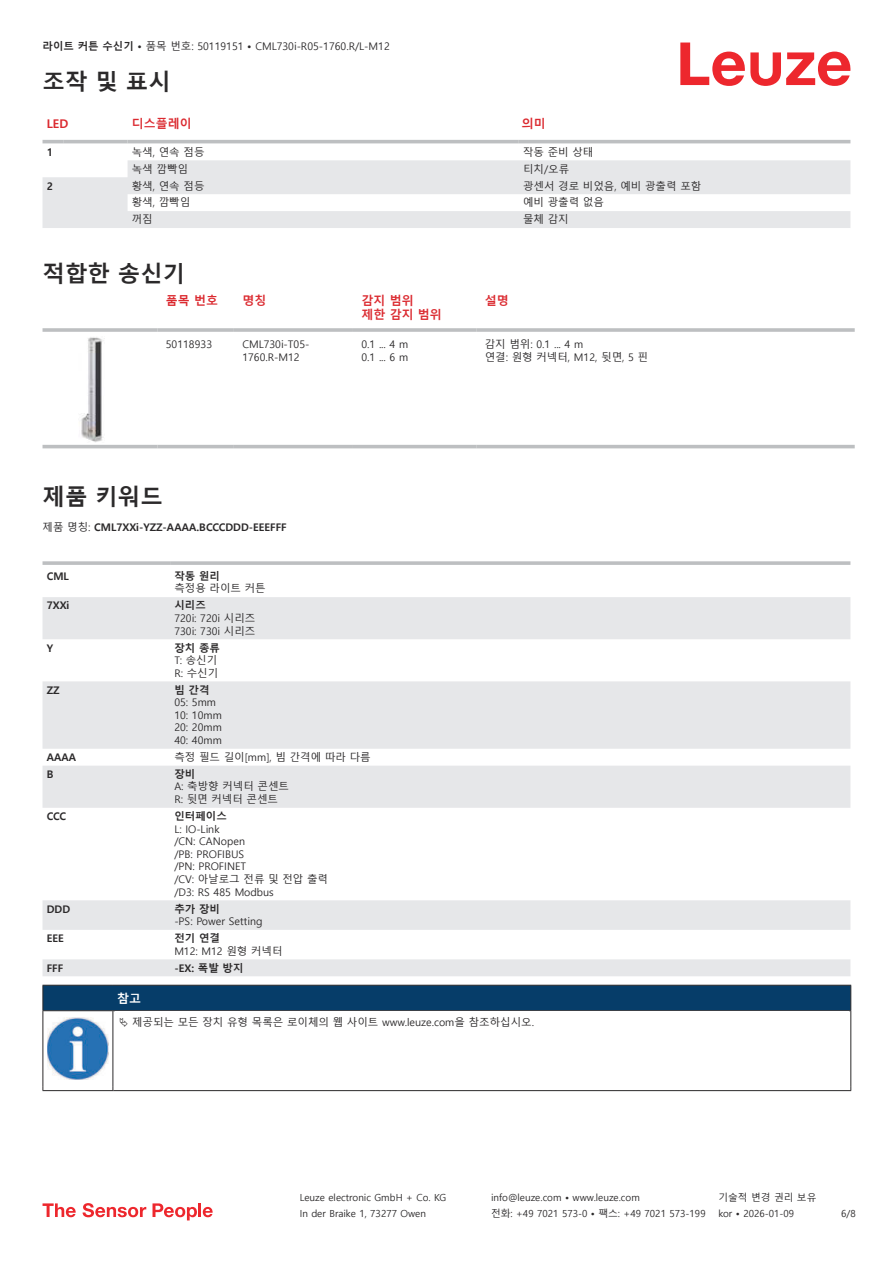
<style>
.page{position:relative;width:893px;height:1263px;background:#fff}
.page>*{position:absolute;margin:0;border:0;box-sizing:border-box;transform-origin:0 0}
.t1{font:700 22.5px "Malgun Gothic";color:#2b292a}
.t2{font:700 12px/14.4px "Malgun Gothic";color:#db2a30}
.t3{font:700 12px "Malgun Gothic";color:#fff}
.t4{font:10.5px/12.6px "Malgun Gothic";color:#2b292a}
.t5{font:700 10.5px "Malgun Gothic";color:#2b292a}
.t6{font:9.75px "Malgun Gothic";color:#2b292a}
.s1{font-weight:700}
.s2{font-weight:400}
</style>
<div class="page">
<svg style="left:680px;top:43px;width:170px;height:43px"></svg>
<svg style="left:43px;top:143px;width:807px;height:1px"></svg>
<svg style="left:43px;top:160px;width:807px;height:68px;fill:#e6e7e9"></svg>
<hr style="left:43px;top:140px;width:21px;height:3px;background:#bdbfc1">
<hr style="left:64px;top:140px;width:64px;height:3px;background:#bdbfc1">
<hr style="left:128px;top:140px;width:391px;height:3px;background:#bdbfc1">
<hr style="left:519px;top:140px;width:331px;height:3px;background:#bdbfc1">
<svg style="left:43px;top:338px;width:812px;height:111px"></svg>
<hr style="left:43px;top:328px;width:114px;height:4px;background:#c3c5c7">
<svg style="left:157px;top:328px;width:77px;height:4px"></svg>
<hr style="left:234px;top:328px;width:119px;height:4px;background:#c4c6c7">
<hr style="left:353px;top:328px;width:123px;height:4px;background:#c3c5c7">
<svg style="left:476px;top:328px;width:379px;height:4px;background:#c3c5c7"></svg>
<hr style="left:43px;top:445px;width:114px;height:3px;background:#bdbfc1">
<hr style="left:157px;top:445px;width:77px;height:3px;background:#bdbfc1">
<hr style="left:234px;top:445px;width:119px;height:3px;background:#bdbfc1">
<hr style="left:353px;top:445px;width:123px;height:3px;background:#bdbfc1">
<hr style="left:476px;top:445px;width:379px;height:3px;background:#bdbfc1">
<img style="left:79px;top:337px;width:25px;height:105px">
<svg style="left:43px;top:597px;width:807px;height:379px;fill:#e6e7e9"></svg>
<svg style="left:43px;top:561px;width:127px;height:4px"></svg>
<svg style="left:170px;top:561px;width:680px;height:4px;background:#c3c5c7"></svg>
<svg style="left:43px;top:1203px;width:33px;height:14px"></svg>
<svg style="left:83px;top:1203px;width:63px;height:14px"></svg>
<svg style="left:153px;top:1203px;width:44px;height:17px"></svg>
<hr style="left:198px;top:1203px;width:3px;height:14px;background:#ed272d">
<svg style="left:203px;top:1207px;width:10px;height:10px"></svg>
<div style="left:43px;top:985px;width:808px;height:26px;background:#063d69"></div>
<hr style="left:113px;top:1010px;width:738px;height:1px;background:#2b292a">
<hr style="left:43px;top:1011px;width:1px;height:75px;background:#2b292a">
<hr style="left:113px;top:1011px;width:1px;height:75px;background:#2b292a">
<hr style="left:850px;top:1011px;width:1px;height:75px;background:#2b292a">
<hr style="left:43px;top:1090px;width:70px;height:1px;background:#2b292a">
<hr style="left:113px;top:1090px;width:738px;height:1px;background:#2b292a">
<img style="left:47px;top:1017px;width:61px;height:63px">
<p class="t4" style="left:43px;top:40px;width:349px"><span class="s1">라이트 커튼 수신기 •</span> 품목 번호: 50119151 <span class="s1">•</span> CML730i-R05-1760.R/L-M12</p>
<h1 class="t1" style="left:43px;top:69px;width:130px">조작 및 표시</h1>
<p class="t2" style="left:47px;top:116px;width:23px">LED</p>
<p class="t2" style="left:132px;top:116px;width:61px">디스플레이</p>
<p class="t2" style="left:522px;top:116px;width:25px">의미</p>
<p class="t5" style="left:47px;top:146px;width:8px">1</p>
<p class="t4" style="left:132px;top:146px;width:74px">녹색, 연속 점등</p>
<p class="t4" style="left:523px;top:146px;width:72px">작동 준비 상태</p>
<p class="t4" style="left:132px;top:163px;width:58px">녹색 깜빡임</p>
<p class="t4" style="left:523px;top:163px;width:48px">티치/오류</p>
<p class="t5" style="left:47px;top:179px;width:8px">2</p>
<p class="t4" style="left:132px;top:180px;width:74px">황색, 연속 점등</p>
<p class="t4" style="left:523px;top:180px;width:180px">광센서 경로 비었음, 예비 광출력 포함</p>
<p class="t4" style="left:132px;top:197px;width:60px">황색, 깜빡임</p>
<p class="t4" style="left:523px;top:197px;width:82px">예비 광출력 없음</p>
<p class="t4" style="left:132px;top:213px;width:22px">꺼짐</p>
<p class="t4" style="left:523px;top:213px;width:47px">물체 감지</p>
<h1 class="t1" style="left:43px;top:261px;width:144px">적합한 송신기</h1>
<p class="t2" style="left:166px;top:293px;width:54px">품목 번호</p>
<p class="t2" style="left:242px;top:293px;width:25px">명칭</p>
<p class="t2" style="left:361px;top:293px;width:82px">감지 범위<br>제한 감지 범위</p>
<p class="t2" style="left:485px;top:293px;width:25px">설명</p>
<p class="t4" style="left:166px;top:338px;width:48px">50118933</p>
<p class="t4" style="left:242px;top:338px;width:69px">CML730i-T05-<br>1760.R-M12</p>
<p class="t4" style="left:361px;top:338px;width:48px">0.1 ... 4 m<br>0.1 ... 6 m</p>
<p class="t4" style="left:485px;top:338px;width:165px">감지 범위: 0.1 ... 4 m<br>연결: 원형 커넥터, M12, 뒷면, 5 핀</p>
<h1 class="t1" style="left:43px;top:484px;width:122px">제품 키워드</h1>
<p class="t5" style="left:43px;top:521px;width:246px"><span class="s2">제품 명칭:</span> CML7XXi-YZZ-AAAA.BCCCDDD-EEEFFF</p>
<p class="t5" style="left:47px;top:570px;width:24px">CML</p>
<p class="t5" style="left:174px;top:570px;width:47px">작동 원리</p>
<p class="t4" style="left:174px;top:582px;width:93px">측정용 라이트 커튼</p>
<p class="t5" style="left:47px;top:599px;width:24px">7XXi</p>
<p class="t5" style="left:174px;top:599px;width:33px">시리즈</p>
<p class="t4" style="left:174px;top:612px;width:83px">720i: 720i 시리즈<br>730i: 730i 시리즈</p>
<p class="t5" style="left:47px;top:641px;width:8px">Y</p>
<p class="t5" style="left:174px;top:641px;width:47px">장치 종류</p>
<p class="t4" style="left:174px;top:654px;width:45px">T: 송신기<br>R: 수신기</p>
<p class="t5" style="left:47px;top:684px;width:14px">ZZ</p>
<p class="t5" style="left:174px;top:684px;width:37px">빔 간격</p>
<p class="t4" style="left:174px;top:696px;width:49px">05: 5mm<br>10: 10mm<br>20: 20mm<br>40: 40mm</p>
<p class="t5" style="left:47px;top:751px;width:31px">AAAA</p>
<p class="t4" style="left:174px;top:751px;width:198px">측정 필드 길이[mm], 빔 간격에 따라 다름</p>
<p class="t5" style="left:47px;top:768px;width:8px">B</p>
<p class="t5" style="left:174px;top:768px;width:22px">장비</p>
<p class="t4" style="left:174px;top:780px;width:116px">A: 축방향 커넥터 콘센트<br>R: 뒷면 커넥터 콘센트</p>
<p class="t5" style="left:47px;top:810px;width:21px">CCC</p>
<p class="t5" style="left:174px;top:810px;width:54px">인터페이스</p>
<p class="t4" style="left:174px;top:823px;width:155px">L: IO-Link<br>/CN: CANopen<br>/PB: PROFIBUS<br>/PN: PROFINET<br>/CV: 아날로그 전류 및 전압 출력 /D3: RS 485 Modbus</p>
<p class="t5" style="left:47px;top:903px;width:25px">DDD</p>
<p class="t5" style="left:174px;top:902px;width:47px">추가 장비</p>
<p class="t4" style="left:174px;top:915px;width:90px">-PS: Power Setting</p>
<p class="t5" style="left:47px;top:932px;width:18px">EEE</p>
<p class="t5" style="left:174px;top:932px;width:47px">전기 연결</p>
<p class="t4" style="left:174px;top:945px;width:110px">M12: M12 원형 커넥터</p>
<p class="t5" style="left:47px;top:961px;width:18px">FFF</p>
<p class="t5" style="left:174px;top:961px;width:71px">-EX: 폭발 방지</p>
<p class="t3" style="left:117px;top:991px;width:25px">참고</p>
<p class="t4" style="left:132px;top:1015px;width:403px">제공되는 모든 장치 유형 목록은 로이체의 웹 사이트 www.leuze.com을 참조하십시오.</p>
<p class="t6" style="left:300px;top:1192px;width:148px">Leuze electronic GmbH + Co. KG</p>
<p class="t6" style="left:491px;top:1192px;width:150px">info@leuze.com • www.leuze.com</p>
<p class="t6" style="left:718px;top:1192px;width:100px">기술적 변경 권리 보유</p>
<p class="t6" style="left:300px;top:1208px;width:128px">In der Braike 1, 73277 Owen</p>
<p class="t6" style="left:491px;top:1208px;width:216px">전화: +49 7021 573-0 • 팩스: +49 7021 573-199</p>
<p class="t6" style="left:718px;top:1208px;width:77px">kor • 2026-01-09</p>
<p class="t6" style="left:841px;top:1208px;width:16px">6/8</p>
</div>
